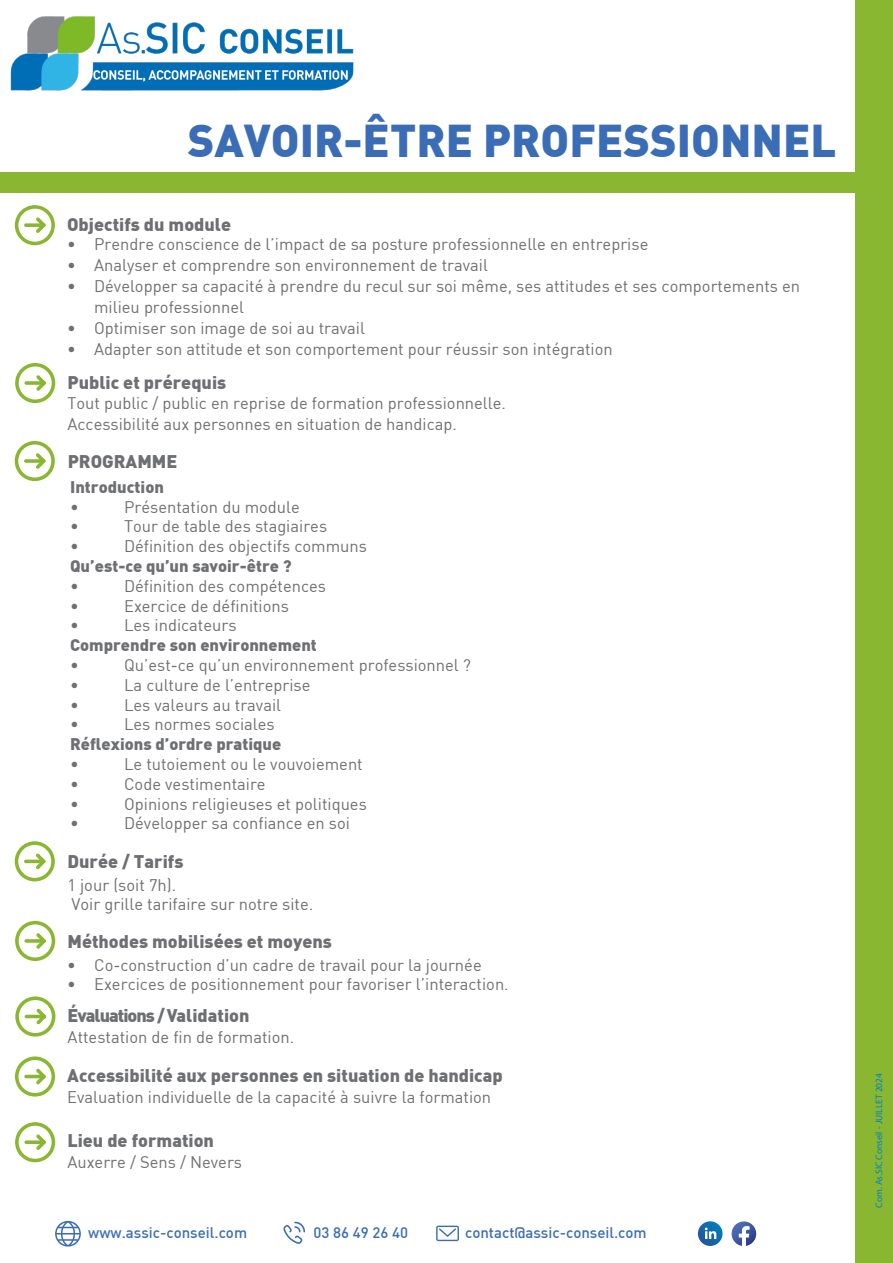
<style>
.page{position:relative;width:893px;height:1263px;background:#fff}
.page>*{position:absolute;margin:0;border:0;box-sizing:border-box;transform-origin:0 0}
.t1{font:900 45px "DIN";color:#3a6db6}
.t2{font:900 18px "DIN";color:#6e6f72}
.t3{font:900 18px "DIN";letter-spacing:-.055em;color:#6e6f72}
.t4{font:16.5px/21px "DIN";color:#6e6f72}
.t5{font:900 16.5px "DIN";color:#6e6f72}
.t6{font:500 15px "DIN";color:#3a6db6}
.t7{font:9.3px "Myriad Pro";color:#0081c2}
</style>
<div class="page">
<div style="left:855px;top:0;width:38px;height:1263px;background:#8ab731"></div>
<div style="left:0;top:172px;width:893px;height:20px;background:#8ab731"></div>
<svg style="left:732px;top:1221px;width:24px;height:25px"></svg>
<svg style="left:698px;top:1221px;width:24px;height:25px"></svg>
<svg style="left:705px;top:1227px;width:11px;height:12px"></svg>
<svg style="left:55px;top:1221px;width:26px;height:25px"></svg>
<svg style="left:436px;top:1225px;width:23px;height:16px"></svg>
<svg style="left:283px;top:1222px;width:22px;height:22px"></svg>
<img style="left:10px;top:16px;width:344px;height:75px">
<svg style="left:15px;top:363px;width:40px;height:40px"></svg>
<svg style="left:15px;top:841px;width:40px;height:40px"></svg>
<svg style="left:15px;top:921px;width:40px;height:40px"></svg>
<svg style="left:15px;top:996px;width:40px;height:40px"></svg>
<svg style="left:15px;top:1056px;width:40px;height:40px"></svg>
<svg style="left:15px;top:1122px;width:40px;height:40px"></svg>
<svg style="left:15px;top:205px;width:40px;height:40px"></svg>
<svg style="left:15px;top:441px;width:40px;height:40px"></svg>
<h1 class="t1" style="left:188px;top:110px;width:650px">SAVOIR-ÊTRE PROFESSIONNEL</h1>
<p class="t2" style="left:67px;top:212px;width:165px">Objectifs du module</p>
<p class="t4" style="left:67px;top:233px;width:583px">• Prendre conscience de l’impact de sa posture professionnelle en entreprise</p>
<p class="t4" style="left:67px;top:254px;width:422px">• Analyser et comprendre son environnement de travail</p>
<p class="t4" style="left:94px;top:275px;width:707px;text-indent:-27px">• Développer sa capacité à prendre du recul sur soi même, ses attitudes et ses comportements en milieu professionnel</p>
<p class="t4" style="left:67px;top:317px;width:299px">• Optimiser son image de soi au travail</p>
<p class="t4" style="left:67px;top:338px;width:547px">• Adapter son attitude et son comportement pour réussir son intégration</p>
<p class="t2" style="left:67px;top:370px;width:160px">Public et prérequis</p>
<p class="t4" style="left:67px;top:392px;width:440px">Tout public / public en reprise de formation professionnelle.<br>Accessibilité aux personnes en situation de handicap.</p>
<p class="t2" style="left:68px;top:449px;width:111px">PROGRAMME</p>
<p class="t5" style="left:70px;top:476px;width:95px">Introduction</p>
<p class="t4" style="left:70px;top:496px;width:10px">•</p>
<p class="t4" style="left:124px;top:496px;width:177px">Présentation du module</p>
<p class="t4" style="left:70px;top:516px;width:10px">•</p>
<p class="t4" style="left:124px;top:516px;width:205px">Tour de table des stagiaires</p>
<p class="t4" style="left:70px;top:535px;width:10px">•</p>
<p class="t4" style="left:124px;top:535px;width:244px">Définition des objectifs communs</p>
<p class="t5" style="left:70px;top:555px;width:223px">Qu’est-ce qu’un savoir-être ?</p>
<p class="t4" style="left:70px;top:575px;width:10px">•</p>
<p class="t4" style="left:124px;top:575px;width:204px">Définition des compétences</p>
<p class="t4" style="left:70px;top:595px;width:10px">•</p>
<p class="t4" style="left:124px;top:595px;width:166px">Exercice de définitions</p>
<p class="t4" style="left:70px;top:615px;width:10px">•</p>
<p class="t4" style="left:124px;top:615px;width:114px">Les indicateurs</p>
<p class="t5" style="left:70px;top:634px;width:248px">Comprendre son environnement</p>
<p class="t4" style="left:70px;top:654px;width:10px">•</p>
<p class="t4" style="left:124px;top:654px;width:349px">Qu’est-ce qu’un environnement professionnel ?</p>
<p class="t4" style="left:70px;top:674px;width:10px">•</p>
<p class="t4" style="left:124px;top:674px;width:188px">La culture de l’entreprise</p>
<p class="t4" style="left:70px;top:694px;width:10px">•</p>
<p class="t4" style="left:124px;top:694px;width:158px">Les valeurs au travail</p>
<p class="t4" style="left:70px;top:714px;width:10px">•</p>
<p class="t4" style="left:124px;top:714px;width:152px">Les normes sociales</p>
<p class="t5" style="left:70px;top:733px;width:213px">Réflexions d’ordre pratique</p>
<p class="t4" style="left:70px;top:753px;width:10px">•</p>
<p class="t4" style="left:124px;top:753px;width:240px">Le tutoiement ou le vouvoiement</p>
<p class="t4" style="left:70px;top:773px;width:10px">•</p>
<p class="t4" style="left:124px;top:773px;width:143px">Code vestimentaire</p>
<p class="t4" style="left:70px;top:793px;width:10px">•</p>
<p class="t4" style="left:124px;top:793px;width:244px">Opinions religieuses et politiques</p>
<p class="t4" style="left:70px;top:813px;width:10px">•</p>
<p class="t4" style="left:124px;top:813px;width:227px">Développer sa confiance en soi</p>
<p class="t2" style="left:67px;top:849px;width:117px">Durée / Tarifs</p>
<p class="t4" style="left:67px;top:874px;width:247px;line-height:19.8px">1 jour (soit 7h).<br>Voir grille tarifaire sur notre site.</p>
<p class="t2" style="left:68px;top:930px;width:266px">Méthodes mobilisées et moyens</p>
<p class="t4" style="left:67px;top:954px;width:416px">• Co-construction d’un cadre de travail pour la journée</p>
<p class="t4" style="left:67px;top:974px;width:443px">• Exercices de positionnement pour favoriser l’interaction.</p>
<p class="t3" style="left:68px;top:1003px;width:183px">Évaluations / Validation</p>
<p class="t4" style="left:68px;top:1026px;width:228px">Attestation de fin de formation.</p>
<p class="t2" style="left:67px;top:1063px;width:437px">Accessibilité aux personnes en situation de handicap</p>
<p class="t4" style="left:67px;top:1086px;width:425px">Evaluation individuelle de la capacité à suivre la formation</p>
<p class="t2" style="left:67px;top:1129px;width:148px">Lieu de formation</p>
<p class="t4" style="left:67px;top:1152px;width:176px">Auxerre / Sens / Nevers</p>
<p class="t6" style="left:88px;top:1223px;width:160px">www.assic-conseil.com</p>
<p class="t6" style="left:314px;top:1223px;width:96px">03 86 49 26 40</p>
<p class="t6" style="left:465px;top:1223px;width:183px">contact@assic-conseil.com</p>
<p class="t7" style="left:873px;top:1207px;width:136px;rotate:-90deg">Com. As.SIC Conseil - JUILLET 2024</p>
</div>
